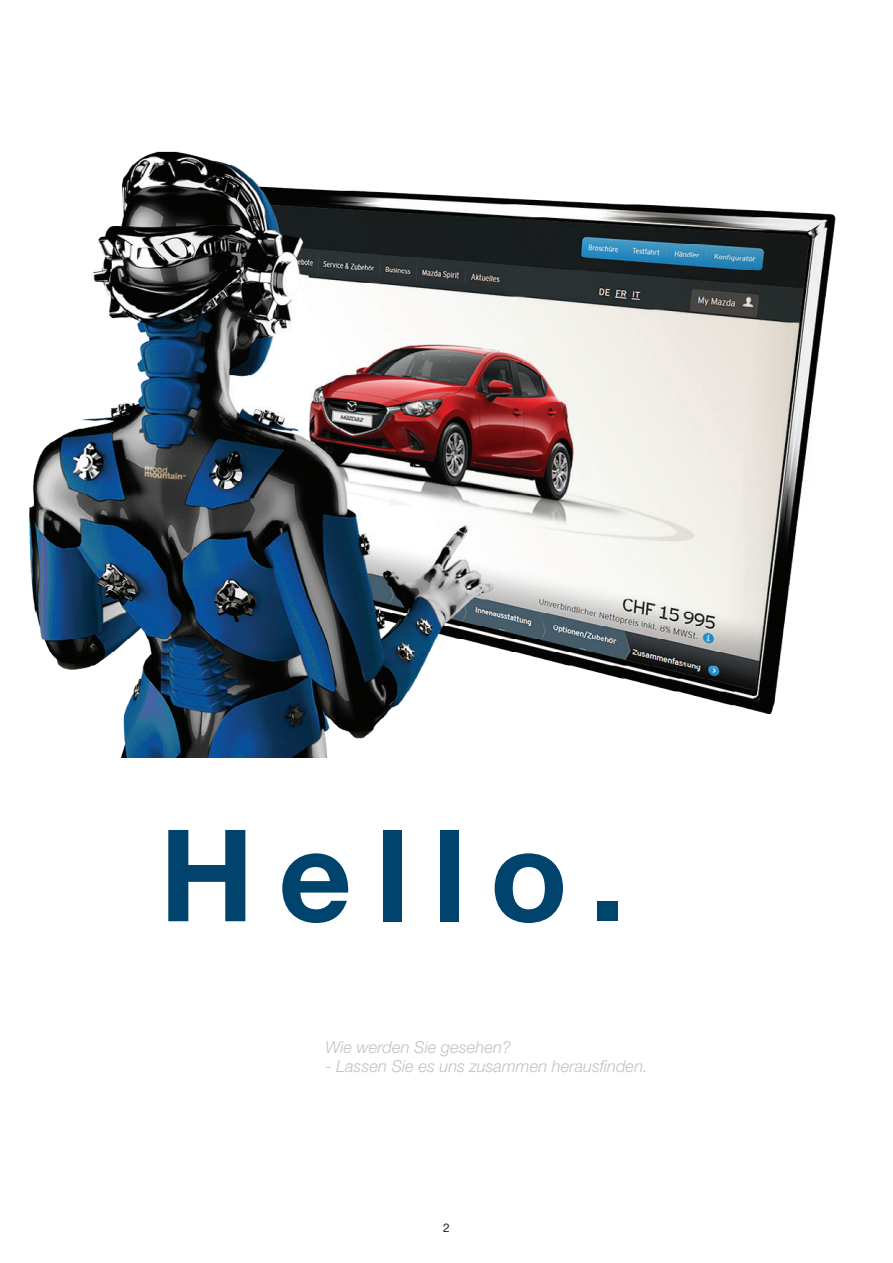
<style>
.page{position:relative;width:893px;height:1263px;background:#fff}
.page>*{position:absolute;margin:0;border:0;box-sizing:border-box;transform-origin:0 0}
.t1{font:700 127.8px "Helvetica Neue";letter-spacing:.19em;color:#00446d}
.t2{font:italic 300 16.5px "Helvetica Neue";color:#bfc2c5}
.t3{font:12px "Helvetica Neue";color:#231f20}
</style>
<div class="page">
<img style="left:29px;top:151px;width:807px;height:606px">
<h1 class="t1" style="left:159px;top:797px;width:467px">Hello.</h1>
<p class="t2" style="left:325px;top:1037px;width:187px">Wie werden Sie gesehen?</p>
<p class="t2" style="left:325px;top:1057px;width:324px">- Lassen Sie es uns zusammen herausfinden.</p>
<p class="t3" style="left:443px;top:1221px;width:8px">2</p>
</div>
